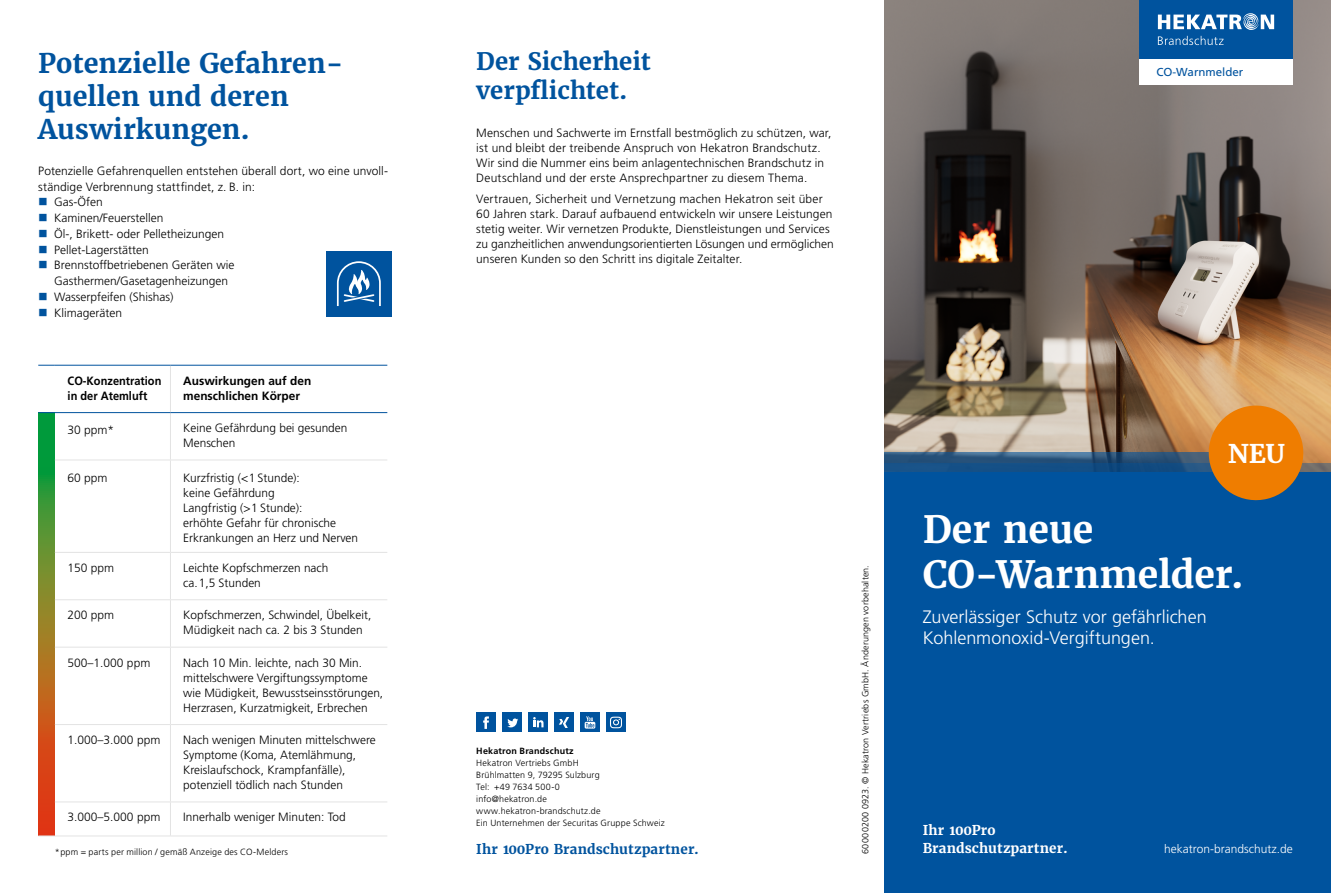
<style>
.page{position:relative;width:1331px;height:893px;background:#fff}
.page>*{position:absolute;margin:0;border:0;box-sizing:border-box;transform-origin:0 0}
.t1{font:700 37.5px/45px "Merriweather";letter-spacing:-.005em;color:#fff}
.t2{font:700 27px/33px "Merriweather";color:#00539e}
.t3{font:700 25.65px "Merriweather";color:#fff}
.t4{font:700 24px/28.5px "Merriweather";letter-spacing:-.005em;color:#00539e}
.t5{font:300 18px/21.6px "Frutiger LT Pro";color:#fff}
.t6{font:700 13.5px "Merriweather";letter-spacing:.015em;color:#00539e}
.t7{font:700 13.5px "Merriweather";letter-spacing:.015em;color:#fff}
.t8{font:700 13.5px "Merriweather";letter-spacing:-.005em;color:#fff}
.t9{font:300 12px/15px "Frutiger LT Pro";color:#000}
.t10{font:700 12px/15px "Frutiger LT Pro";color:#000}
.t11{font:700 12px/15px "Frutiger LT Pro";color:#000;scale:.92 1}
.t12{font:300 12px "Frutiger LT Pro";color:#fff}
.t13{font:11.55px "Frutiger LT Pro";color:#00539e}
.t14{font:300 9px/12px "Frutiger LT Pro";letter-spacing:.015em;color:#000}
.t15{font:700 9px "Frutiger LT Pro";letter-spacing:.025em;color:#000}
.s1{font-family:"Apple SD Gothic Neo";font-weight:400;font-size:11.25px;color:#00539e}
</style>
<div class="page">
<svg style="left:38px;top:413px;width:17px;height:423px;background:#867527"></svg>
<hr style="left:170px;top:366px;width:1px;height:46px;background:#e3e3e3">
<hr style="left:170px;top:413px;width:1px;height:47px;background:#e3e3e3">
<hr style="left:170px;top:460px;width:1px;height:92px;background:#e3e3e3">
<hr style="left:170px;top:553px;width:1px;height:46px;background:#e3e3e3">
<hr style="left:170px;top:600px;width:1px;height:47px;background:#e3e3e3">
<hr style="left:170px;top:647px;width:1px;height:77px;background:#e3e3e3">
<hr style="left:170px;top:725px;width:1px;height:77px;background:#e3e3e3">
<hr style="left:170px;top:802px;width:1px;height:34px;background:#e3e3e3">
<svg style="left:38px;top:365px;width:17px;height:1px"></svg>
<hr style="left:55px;top:365px;width:115px;height:1px;background:#00539e">
<hr style="left:170px;top:365px;width:217px;height:1px;background:#00539e">
<svg style="left:38px;top:412px;width:17px;height:1px"></svg>
<hr style="left:55px;top:412px;width:115px;height:1px;background:#00539e">
<hr style="left:170px;top:412px;width:217px;height:1px;background:#00539e">
<hr style="left:55px;top:460px;width:115px;height:1px;background:#e3e3e3">
<hr style="left:170px;top:460px;width:217px;height:1px;background:#e3e3e3">
<hr style="left:55px;top:552px;width:115px;height:1px;background:#e3e3e3">
<hr style="left:170px;top:552px;width:217px;height:1px;background:#e3e3e3">
<hr style="left:55px;top:599px;width:115px;height:1px;background:#e3e3e3">
<hr style="left:170px;top:599px;width:217px;height:1px;background:#e3e3e3">
<hr style="left:55px;top:647px;width:115px;height:1px;background:#e3e3e3">
<hr style="left:170px;top:647px;width:217px;height:1px;background:#e3e3e3">
<hr style="left:55px;top:724px;width:115px;height:1px;background:#e3e3e3">
<hr style="left:170px;top:724px;width:217px;height:1px;background:#e3e3e3">
<hr style="left:55px;top:802px;width:115px;height:1px;background:#e3e3e3">
<hr style="left:170px;top:802px;width:217px;height:1px;background:#e3e3e3">
<svg style="left:39px;top:836px;width:16px;height:1px"></svg>
<hr style="left:55px;top:836px;width:115px;height:1px;background:#e3e3e3">
<hr style="left:170px;top:836px;width:217px;height:1px;background:#e3e3e3">
<div style="left:326px;top:251px;width:66px;height:66px;background:#00539e"></div>
<svg style="left:336px;top:261px;width:45px;height:45px"></svg>
<img style="left:884px;top:0;width:447px;height:463px">
<div style="left:884px;top:472px;width:447px;height:421px;background:#00539e"></div>
<div style="left:884px;top:463px;width:447px;height:10px;background:#726d6a"></div>
<svg style="left:884px;top:453px;width:323px;height:19px;background:#235380"></svg>
<div style="left:476px;top:713px;width:20px;height:19px;background:#00539e"></div>
<svg style="left:483px;top:716px;width:6px;height:13px"></svg>
<div style="left:528px;top:713px;width:20px;height:19px;background:#00539e"></div>
<svg style="left:533px;top:717px;width:10px;height:10px"></svg>
<div style="left:554px;top:713px;width:20px;height:19px;background:#00539e"></div>
<svg style="left:559px;top:717px;width:10px;height:11px"></svg>
<div style="left:502px;top:713px;width:20px;height:19px;background:#00539e"></div>
<svg style="left:507px;top:718px;width:11px;height:9px"></svg>
<div style="left:580px;top:713px;width:20px;height:19px;background:#00539e"></div>
<svg style="left:585px;top:716px;width:10px;height:13px"></svg>
<div style="left:606px;top:713px;width:20px;height:19px;background:#00539e"></div>
<svg style="left:610px;top:717px;width:12px;height:11px"></svg>
<div style="left:1139px;top:0;width:154px;height:60px;background:#00539e"></div>
<svg style="left:1158px;top:13px;width:116px;height:17px"></svg>
<svg style="left:1158px;top:36px;width:65px;height:9px"></svg>
<div style="left:1139px;top:60px;width:154px;height:25px;background:#fff"></div>
<svg style="left:1207px;top:404px;width:98px;height:97px;background:#cf7e22"></svg>
<h2 class="t2" style="left:38px;top:47px;width:307px">Potenzielle Gefahren-</h2>
<h2 class="t2" style="left:38px;top:80px;width:252px">quellen und deren<br>Auswirkungen.</h2>
<p class="t9" style="left:38px;top:163px;width:351px;line-height:15.8px">Potenzielle Gefahrenquellen entstehen überall dort, wo eine unvoll&shy;ständige Verbrennung stattfindet, z. B. in:</p>
<p class="t9" style="left:38px;top:195px;width:66px"><span class="s1">■</span> Gas-Öfen</p>
<p class="t9" style="left:38px;top:211px;width:127px"><span class="s1">■</span> Kaminen/Feuerstellen</p>
<p class="t9" style="left:38px;top:226px;width:187px"><span class="s1">■</span> Öl-, Brikett- oder Pelletheizungen</p>
<p class="t9" style="left:38px;top:242px;width:112px"><span class="s1">■</span> Pellet-Lagerstätten</p>
<p class="t9" style="left:54px;top:257px;width:182px;line-height:15.8px;text-indent:-16px"><span class="s1">■</span> Brennstoffbetriebenen Geräten wie<br>Gasthermen/Gasetagenheizungen</p>
<p class="t9" style="left:38px;top:289px;width:137px"><span class="s1">■</span> Wasserpfeifen (Shishas)</p>
<p class="t9" style="left:38px;top:305px;width:85px"><span class="s1">■</span> Klimageräten</p>
<p class="t11" style="left:68px;top:373px;width:104px">CO-Konzentration in der Atemluft</p>
<p class="t10" style="left:183px;top:373px;width:130px">Auswirkungen auf den menschlichen Körper</p>
<p class="t9" style="left:68px;top:423px;width:48px">30 ppm*</p>
<p class="t9" style="left:183px;top:421px;width:166px">Keine Gefährdung bei gesunden<br>Menschen</p>
<p class="t9" style="left:68px;top:470px;width:42px">60 ppm</p>
<p class="t9" style="left:183px;top:470px;width:176px">Kurzfristig (&lt;1 Stunde):<br>keine Gefährdung<br>Langfristig (&gt;1 Stunde):<br>erhöhte Gefahr für chronische<br>Erkrankungen an Herz und Nerven</p>
<p class="t9" style="left:68px;top:560px;width:48px">150 ppm</p>
<p class="t9" style="left:183px;top:560px;width:147px">Leichte Kopfschmerzen nach ca.1,5 Stunden</p>
<p class="t9" style="left:68px;top:608px;width:48px">200 ppm</p>
<p class="t9" style="left:183px;top:608px;width:190px">Kopfschmerzen, Schwindel, Übelkeit,<br>Müdigkeit nach ca. 2 bis 3 Stunden</p>
<p class="t9" style="left:68px;top:655px;width:84px">500–1.000 ppm</p>
<p class="t9" style="left:183px;top:655px;width:202px">Nach 10 Min. leichte, nach 30 Min. mittelschwere Vergiftungssymptome wie Müdigkeit, Bewusstseinsstörungen, Herzrasen, Kurzatmigkeit, Erbrechen</p>
<p class="t9" style="left:68px;top:732px;width:94px">1.000–3.000 ppm</p>
<p class="t9" style="left:183px;top:732px;width:194px">Nach wenigen Minuten mittelschwere Symptome (Koma, Atemlähmung, Kreislaufschock, Krampfanfälle), potenziell tödlich nach Stunden</p>
<p class="t9" style="left:68px;top:810px;width:94px">3.000–5.000 ppm</p>
<p class="t9" style="left:183px;top:810px;width:164px">Innerhalb weniger Minuten: Tod</p>
<p class="t14" style="left:55px;top:846px;width:235px">*ppm = parts per million / gemäß Anzeige des CO-Melders</p>
<h3 class="t4" style="left:476px;top:47px;width:176px">Der Sicherheit verpflichtet.</h3>
<p class="t9" style="left:476px;top:125px;width:357px">Menschen und Sachwerte im Ernstfall bestmöglich zu schützen, war, ist und bleibt der treibende Anspruch von Hekatron Brandschutz.<br>Wir sind die Nummer eins beim anlagentechnischen Brandschutz in Deutschland und der erste Ansprechpartner zu diesem Thema.</p>
<p class="t9" style="left:476px;top:192px;width:359px">Vertrauen, Sicherheit und Vernetzung machen Hekatron seit über 60 Jahren stark. Darauf aufbauend entwickeln wir unsere Leistungen stetig weiter. Wir vernetzen Produkte, Dienstleistungen und Services zu ganzheitlichen anwendungsorientierten Lösungen und ermöglichen unseren Kunden so den Schritt ins digitale Zeitalter.</p>
<p class="t13" style="left:1156px;top:65px;width:89px">CO-Warnmelder</p>
<p class="t15" style="left:476px;top:745px;width:99px">Hekatron Brandschutz</p>
<p class="t14" style="left:476px;top:756px;width:190px">Hekatron Vertriebs GmbH<br>Brühlmatten 9, 79295 Sulzburg<br>Tel: +49 7634 500-0<br>info@hekatron.de www.hekatron-brandschutz.de<br>Ein Unternehmen der Securitas Gruppe Schweiz</p>
<p class="t6" style="left:476px;top:840px;width:224px">Ihr 100Pro Brandschutzpartner.</p>
<p class="t14" style="left:859px;top:854px;width:290px;rotate:-90deg">60000200 0923. © Hekatron Vertriebs GmbH. Änderungen vorbehalten.</p>
<h3 class="t3" style="left:1228px;top:438px;width:59px">NEU</h3>
<h1 class="t1" style="left:923px;top:507px;width:323px">Der neue<br>CO-Warnmelder.</h1>
<h3 class="t5" style="left:923px;top:606px;width:285px">Zuverlässiger Schutz vor gefährlichen<br>Kohlenmonoxid-Vergiftungen.</h3>
<p class="t8" style="left:923px;top:821px;width:74px">Ihr 100Pro</p>
<p class="t7" style="left:923px;top:839px;width:146px">Brandschutzpartner.</p>
<p class="t12" style="left:1164px;top:841px;width:130px">hekatron-brandschutz.de</p>
</div>
